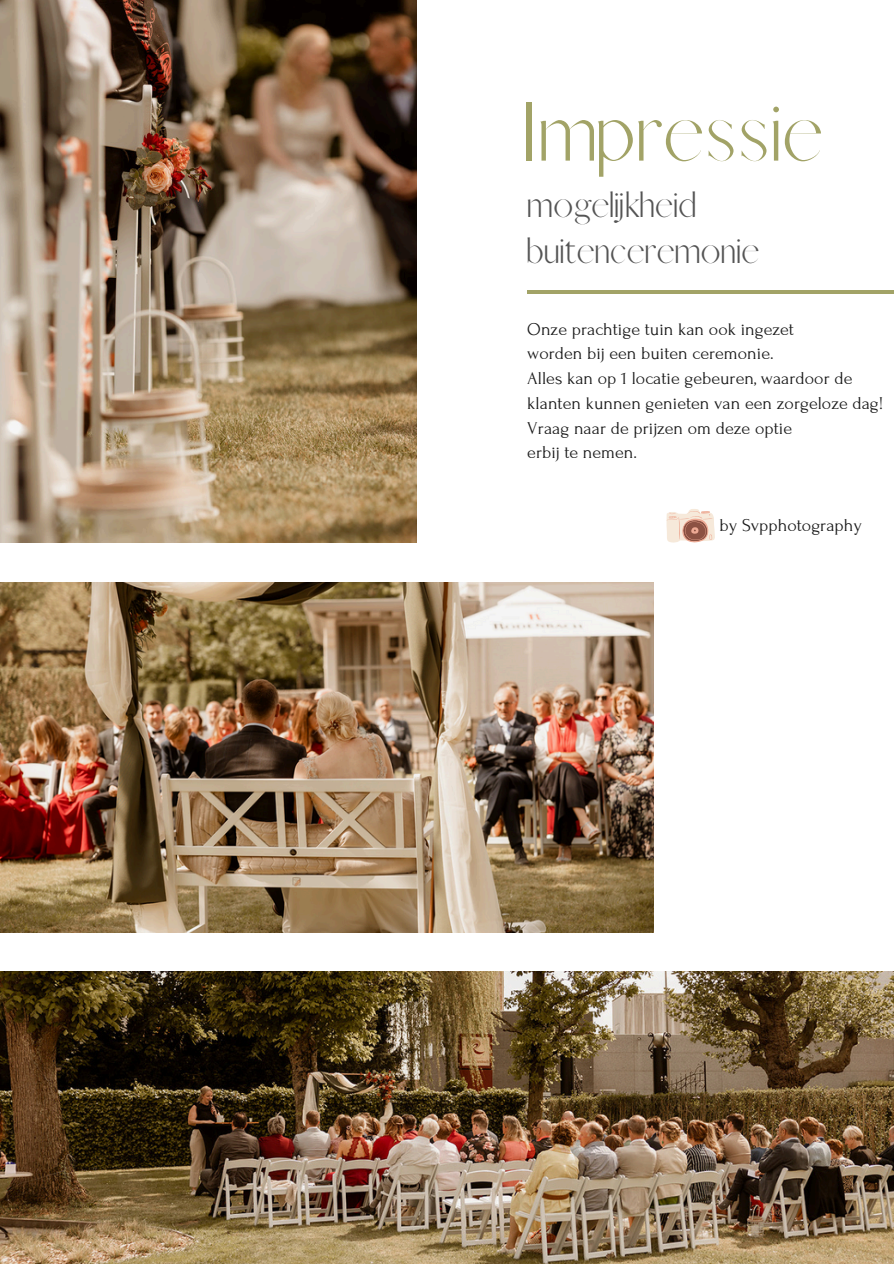
<style>
.page{position:relative;width:894px;height:1264px;background:#fff}
.page>*{position:absolute;margin:0;border:0;box-sizing:border-box;transform-origin:0 0}
.t1{font:75px "Afrah";color:#a2a367}
.t2{font:33px/46.2px "Afrah";color:#545454}
.t3{font:18px/24.8px "Forum";color:#181818}
</style>
<div class="page">
<hr style="left:527px;top:290px;width:366px;height:3px;background:#a2a367">
<img style="left:0;top:0;width:416px;height:542px">
<img style="left:0;top:582px;width:652px;height:350px">
<img style="left:0;top:971px;width:893px;height:292px">
<svg style="left:666px;top:509px;width:48px;height:33px;background:#dec2b3"></svg>
<h1 class="t1" style="left:518px;top:85px;width:306px">Impressie</h1>
<h2 class="t2" style="left:527px;top:182px;width:233px">mogelijkheid buitenceremonie</h2>
<p class="t3" style="left:527px;top:316px;width:268px">Onze prachtige tuin kan ook ingezet</p>
<p class="t3" style="left:527px;top:341px;width:248px">worden bij een buiten ceremonie.</p>
<p class="t3" style="left:527px;top:366px;width:357px">Alles kan op 1 locatie gebeuren, waardoor de klanten kunnen genieten van een zorgeloze dag!</p>
<p class="t3" style="left:527px;top:415px;width:266px">Vraag naar de prijzen om deze optie</p>
<p class="t3" style="left:527px;top:440px;width:111px">erbij te nemen.</p>
<p class="t3" style="left:719px;top:513px;width:144px">by Svpphotography</p>
</div>
